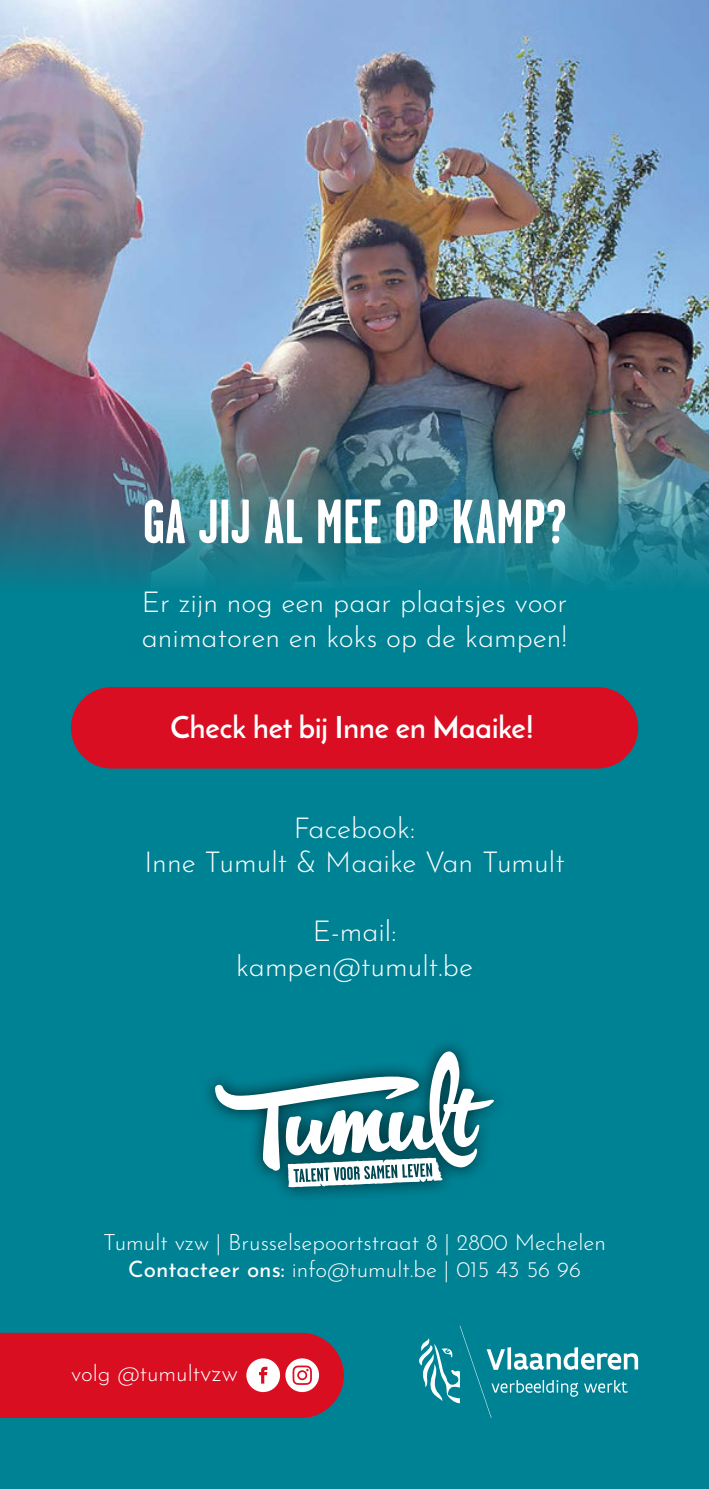
<style>
.page{position:relative;width:709px;height:1489px;background:#fff}
.page>*{position:absolute;margin:0;border:0;box-sizing:border-box;transform-origin:0 0}
.t1{font:700 62.5px "Garage Gothic";color:#fff}
.t2{font:700 30px "Josefin Sans";color:#fff}
.t3{font:300 28.75px/34.5px "Josefin Sans";color:#fff;text-align:center}
.t4{font:300 22.5px/27px "Josefin Sans";color:#fff;text-align:center}
.s1{font-weight:400}
.s2{font-size:25px}
</style>
<div class="page">
<div style="left:0;top:0;width:709px;height:1488px;background:#008295"></div>
<img style="left:0;top:0;width:709px;height:586px">
<svg style="left:419px;top:1325px;width:219px;height:92px"></svg>
<div style="left:200px;top:1036px;width:308px;height:167px;background:#000;opacity:.75"></div>
<svg style="left:215px;top:1051px;width:279px;height:136px"></svg>
<svg style="left:0;top:1332px;width:344px;height:85px;background:#d31e2f"></svg>
<div style="left:71px;top:687px;width:567px;height:81px;background:#d90e22;border-radius:41px"></div>
<h1 class="t1" style="left:143px;top:499px;width:425px">GA JIJ AL MEE OP KAMP?</h1>
<p class="t3" style="left:142px;top:582px;width:427px;text-align:left">Er zijn nog een paar plaatsjes voor animatoren en koks op de kampen!</p>
<p class="t2" style="left:171px;top:715px;width:365px">Check het bij Inne en Maaike!</p>
<p class="t3" style="left:144px;top:808px;width:422px">Facebook:<br>Inne Tumult &amp; Maaike Van Tumult</p>
<p class="t3" style="left:236px;top:911px;width:238px">E-mail: kampen@tumult.be</p>
<p class="t4" style="left:103px;top:1227px;width:504px">Tumult vzw | Brusselsepoortstraat 8 | 2800 Mechelen<br><span class="s1">Contacteer ons:</span> info@tumult.be | 015 43 56 96</p>
<p class="t4" style="left:71px;top:1357px;width:169px">volg @tumult<span class="s2">vzw</span></p>
</div>
